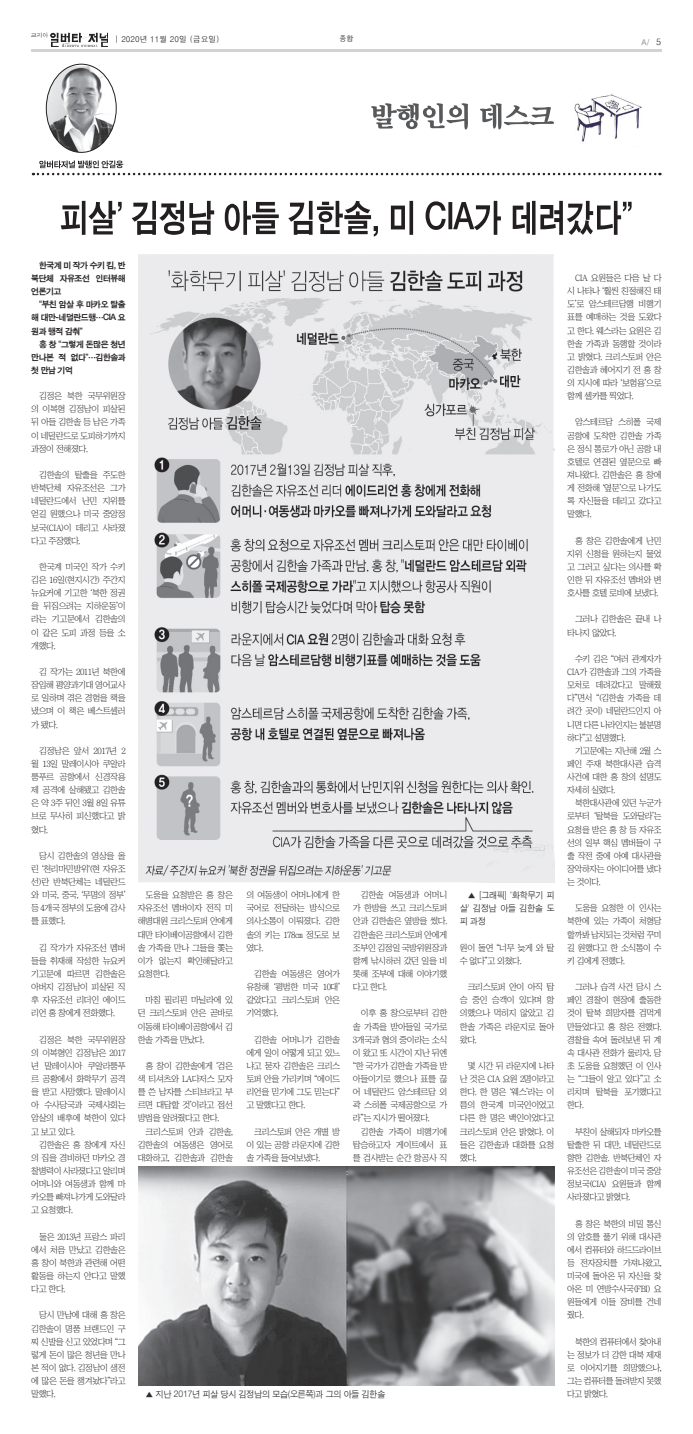
<style>
.page{position:relative;width:693px;height:1434px;background:#fff}
.page>*{position:absolute;margin:0;border:0;box-sizing:border-box;transform-origin:0 0}
.t1{font:9.19px/13.1px "Sand Jg";letter-spacing:-.005em;color:#312f30;text-align:justify;scale:.95 1}
.t2{font:8.75px/13.1px "Chosunilbo NM";letter-spacing:-.05em;color:#231f20;text-align:justify}
.t3{font:8.75px/13.1px "Sand Kg";letter-spacing:-.05em;color:#231f20;text-align:justify}
.t4{font:7.88px "H2 gtr M";color:#231f20}
.t5{font:7.88px "H2 gtr M";color:#6c6d70}
.t6{font:7px "H2 gtr M";color:#000}
.s1{font-size:8.75px;color:#231f20}
</style>
<div class="page">
<hr style="left:31px;top:50px;width:631px;height:2px;background:#d2d3d5">
<img style="left:31px;top:32px;width:77px;height:15px">
<img style="left:139px;top:1166px;width:415px;height:219px">
<svg style="left:371px;top:103px;width:183px;height:27px"></svg>
<img style="left:574px;top:94px;width:68px;height:48px">
<svg style="left:33px;top:160px;width:627px;height:15px"></svg>
<img style="left:46px;top:66px;width:70px;height:86px">
<div style="left:46px;top:64px;width:71px;height:89px;border:1px solid #231f20;border-radius:50%"></div>
<svg style="left:61px;top:201px;width:571px;height:35px"></svg>
<img style="left:139px;top:255px;width:415px;height:627px">
<p class="t4" style="left:115px;top:35px;width:106px">| 2020년 11월 20일 (금요일)</p>
<p class="t6" style="left:340px;top:35px;width:15px">종합</p>
<p class="t5" style="left:642px;top:38px;width:21px">A/ <span class="s1">5</span></p>
<p class="t3" style="left:31px;top:259px;width:96px;text-indent:8px">한국계 미 작가 수키 킴, 반 북단체 자유조선 인터뷰해 언론기고</p>
<p class="t3" style="left:31px;top:298px;width:96px;text-indent:8px">“부친 암살 후 마카오 탈출 해 대만-네덜란드행…CIA 요 원과 행적 감춰”</p>
<p class="t3" style="left:31px;top:338px;width:96px;text-indent:8px">홍 창 “그렇게 돈많은 청년 만나본 적 없다”…김한솔과 첫 만남 기억</p>
<p class="t2" style="left:31px;top:389px;width:96px;text-indent:8px">김정은 북한 국무위원장 의 이복형 김정남이 피살된 뒤 아들 김한솔 등 남은 가족 이 네덜란드로 도피하기까지 과정이 전해졌다.</p>
<p class="t2" style="left:31px;top:468px;width:96px;text-indent:8px">김한솔의 탈출을 주도한 반북단체 자유조선은 그가 네덜란드에서 난민 지위를 얻길 원했으나 미국 중앙정 보국(CIA)이 데리고 사라졌 다고 주장했다.</p>
<p class="t2" style="left:31px;top:560px;width:96px;text-indent:8px">한국계 미국인 작가 수키 김은 16일(현지시간) 주간지 뉴요커에 기고한 ‘북한 정권 을 뒤집으려는 지하운동’이 라는 기고문에서 김한솔의 이 같은 도피 과정 등을 소 개했다.</p>
<p class="t2" style="left:31px;top:665px;width:96px;text-indent:8px">김 작가는 2011년 북한에 잠입해 평양과기대 영어교사 로 일하며 겪은 경험을 책을 냈으며 이 책은 베스트셀러 가 됐다.</p>
<p class="t2" style="left:31px;top:744px;width:96px;text-indent:8px">김정남은 앞서 2017년 2 월 13일 말레이시아 쿠알라 룸푸르 공항에서 신경작용 제 공격에 살해됐고 김한솔 은 약 3주 뒤인 3월 8일 유튜 브로 무사히 피신했다고 밝 혔다.</p>
<p class="t2" style="left:31px;top:849px;width:96px;text-indent:8px">당시 김한솔의 영상을 올 린 ‘천리마민방위'(현 자유조 선)란 반북단체는 네덜란드 와 미국, 중국, ‘무명의 정부’ 등 4개국 정부의 도움에 감사 를 표했다.</p>
<p class="t2" style="left:31px;top:940px;width:96px;text-indent:8px">김 작가가 자유조선 멤버 들을 취재해 작성한 뉴요커 기고문에 따르면 김한솔은 아버지 김정남이 피살된 직 후 자유조선 리더인 에이드 리언 홍 창에게 전화했다.</p>
<p class="t2" style="left:31px;top:1032px;width:96px;text-indent:8px">김정은 북한 국무위원장 의 이복형인 김정남은 2017 년 말레이시아 쿠알라룸푸 르 공황에서 화학무기 공격 을 받고 사망했다. 말레이시 아 수사당국과 국제사회는 암살의 배후에 북한이 있다 고 보고 있다.</p>
<p class="t2" style="left:31px;top:1137px;width:96px;text-indent:8px">김한솔은 홍 창에게 자신 의 집을 경비하던 마카오 경 찰병력이 사라졌다고 알리며 어머니와 여동생과 함께 마 카오를 빠져나가게 도와달라 고 요청했다.</p>
<p class="t2" style="left:31px;top:1229px;width:96px;text-indent:8px">둘은 2013년 프랑스 파리 에서 처음 만났고 김한솔은 홍 창이 북한과 관련해 어떤 활동을 하는지 안다고 말했 다고 한다.</p>
<p class="t2" style="left:31px;top:1308px;width:96px;text-indent:8px">당시 만남에 대해 홍 창은 김한솔이 명품 브랜드인 구 찌 신발을 신고 있었다며 “그 렇게 돈이 많은 청년을 만나 본 적이 없다. 김정남이 생전 에 많은 돈을 챙겨놨다”라고 말했다.</p>
<p class="t2" style="left:138px;top:888px;width:97px;text-indent:8px">도움을 요청받은 홍 창은 자유조선 멤버이자 전직 미 해병대원 크리스토퍼 안에게 대만 타이베이공항에서 김한 솔 가족을 만나 그들을 쫓는 이가 없는지 확인해달라고 요청한다.</p>
<p class="t2" style="left:138px;top:993px;width:97px;text-indent:8px">마침 필리핀 마닐라에 있 던 크리스토퍼 안은 곧바로 이동해 타이베이공항에서 김 한솔 가족을 만났다.</p>
<p class="t2" style="left:138px;top:1059px;width:97px;text-indent:8px">홍 창이 김한솔에게 ‘검은 색 티셔츠와 LA다저스 모자 를 쓴 남자를 스티브라고 부 르면 대답할 것’이라고 접선 방법을 알려줬다고 한다.</p>
<p class="t2" style="left:138px;top:1124px;width:97px;text-indent:8px">크리스토퍼 안과 김한솔, 김한솔의 여동생은 영어로 대화하고, 김한솔과 김한솔</p>
<p class="t2" style="left:246px;top:888px;width:95px">의 여동생이 어머니에게 한 국어로 전달하는 방식으로 의사소통이 이뤄졌다. 김한 솔의 키는 178㎝ 정도로 보 였다.</p>
<p class="t2" style="left:246px;top:967px;width:95px;text-indent:8px">김한솔 여동생은 영어가 유창해 ‘평범한 미국 10대’ 같았다고 크리스토퍼 안은 기억했다.</p>
<p class="t2" style="left:246px;top:1032px;width:95px;text-indent:8px">김한솔 어머니가 김한솔 에게 일이 어떻게 되고 있느 냐고 묻자 김한솔은 크리스 토퍼 안을 가리키며 “에이드 리언을 믿기에 그도 믿는다” 고 말했다고 한다.</p>
<p class="t2" style="left:246px;top:1124px;width:95px;text-indent:8px">크리스토퍼 안은 개별 방 이 있는 공항 라운지에 김한 솔 가족을 들여보냈다.</p>
<p class="t2" style="left:353px;top:888px;width:96px;text-indent:8px">김한솔 여동생과 어머니 가 한방을 쓰고 크리스토퍼 안과 김한솔은 옆방을 썼다. 김한솔은 크리스토퍼 안에게 조부인 김정일 국방위원장과 함께 낚시하러 갔던 일을 비 롯해 조부에 대해 이야기했 다고 한다.</p>
<p class="t2" style="left:353px;top:1006px;width:96px;text-indent:8px">이후 홍 창으로부터 김한 솔 가족을 받아들일 국가로 3개국과 협의 중이라는 소식 이 왔고 또 시간이 지난 뒤엔 “한 국가가 김한솔 가족을 받 아들이기로 했으나 표를 끊 어 네덜란드 암스테르담 외 곽 스히폴 국제공항으로 가 라”는 지시가 떨어졌다.</p>
<p class="t2" style="left:353px;top:1124px;width:96px;text-indent:8px">김한솔 가족이 비행기에 탑승하고자 게이트에서 표 를 검사받는 순간 항공사 직</p>
<p class="t1" style="left:146px;top:1387px;width:254px">▲ 지난 2017년 피살 당시 김정남의 모습(오른쪽)과 그의 아들 김한솔</p>
<p class="t1" style="left:460px;top:889px;width:101px;text-indent:8px">▲ [그래픽] ‘화학무기 피 살’ 김정남 아들 김한솔 도 피 과정</p>
<p class="t2" style="left:460px;top:940px;width:96px">원이 돌연 “너무 늦게 와 탈 수 없다”고 외쳤다.</p>
<p class="t2" style="left:460px;top:980px;width:96px;text-indent:8px">크리스토퍼 안이 아직 탑 승 중인 승객이 있다며 항 의했으나 먹히지 않았고 김 한솔 가족은 라운지로 돌아 왔다.</p>
<p class="t2" style="left:460px;top:1059px;width:96px;text-indent:8px">몇 시간 뒤 라운지에 나타 난 것은 CIA 요원 2명이라고 한다. 한 명은 ‘웨스’라는 이 름의 한국계 미국인이었고 다른 한 명은 백인이었다고 크리스토퍼 안은 밝혔다. 이 들은 김한솔과 대화를 요청 했다.</p>
<p class="t2" style="left:567px;top:271px;width:96px;text-indent:8px">CIA 요원들은 다음 날 다 시 나타나 ‘훨씬 친절해진 태 도’로 암스테르담행 비행기 표를 예매하는 것을 도왔다 고 한다. 웨스라는 요원은 김 한솔 가족과 동행할 것이라 고 밝혔다. 크리스토퍼 안은 김한솔과 헤어지기 전 홍 창 의 지시에 따라 ‘보험용’으로 함께 셀카를 찍었다.</p>
<p class="t2" style="left:567px;top:415px;width:96px;text-indent:8px">암스테르담 스히폴 국제 공항에 도착한 김한솔 가족 은 정식 통로가 아닌 공항 내 호텔로 연결된 옆문으로 빠 져나왔다. 김한솔은 홍 창에 게 전화해 ‘옆문’으로 나가도 록 자신들을 데리고 갔다고 말했다.</p>
<p class="t2" style="left:567px;top:534px;width:96px;text-indent:8px">홍 창은 김한솔에게 난민 지위 신청을 원하는지 물었 고 그러고 싶다는 의사를 확 인한 뒤 자유조선 멤버와 변 호사를 호텔 로비에 보냈다.</p>
<p class="t2" style="left:567px;top:612px;width:96px;text-indent:8px">그러나 김한솔은 끝내 나 타나지 않았다.</p>
<p class="t2" style="left:567px;top:652px;width:96px;text-indent:8px">수키 김은 “여러 관계자가 CIA가 김한솔과 그의 가족을 모처로 데려갔다고 말해줬 다”면서 “(김한솔 가족을 데 려간 곳이) 네덜란드인지 아 니면 다른 나라인지는 불분명 하다”고 설명했다.</p>
<p class="t2" style="left:567px;top:744px;width:96px;text-indent:8px">기고문에는 지난해 2월 스 페인 주재 북한대사관 습격 사건에 대한 홍 창의 설명도 자세히 실렸다.</p>
<p class="t2" style="left:567px;top:796px;width:96px;text-indent:8px">북한대사관에 있던 누군가 로부터 ‘탈북을 도와달라’는 요청을 받은 홍 창 등 자유조 선의 일부 핵심 멤버들이 구 출 작전 중에 아예 대사관을 장악하자는 아이디어를 냈다 는 것이다.</p>
<p class="t2" style="left:567px;top:901px;width:96px;text-indent:8px">도움을 요청한 이 인사는 북한에 있는 가족이 처형당 할까봐 납치되는 것처럼 꾸미 길 원했다고 한 소식통이 수 키 김에게 전했다.</p>
<p class="t2" style="left:567px;top:980px;width:96px;text-indent:8px">그러나 습격 사건 당시 스 페인 경찰이 현장에 출동한 것이 탈북 희망자를 겁먹게 만들었다고 홍 창은 전했다. 경찰을 속여 돌려보낸 뒤 계 속 대사관 전화가 울리자, 당 초 도움을 요청했던 이 인사 는 “그들이 알고 있다”고 소 리치며 탈북을 포기했다고 한다.</p>
<p class="t2" style="left:567px;top:1124px;width:96px;text-indent:8px">부친이 살해되자 마카오를 탈출한 뒤 대만, 네덜란드로 향한 김한솔. 반북단체인 자 유조선은 김한솔이 미국 중앙 정보국(CIA) 요원들과 함께 사라졌다고 밝혔다.</p>
<p class="t2" style="left:567px;top:1216px;width:96px;text-indent:8px">홍 창은 북한의 비밀 통신 의 암호를 풀기 위해 대사관 에서 컴퓨터와 하드드라이브 등 전자장치를 가져나왔고, 미국에 돌아온 뒤 자신을 찾 아온 미 연방수사국(FBI) 요 원들에게 이들 장비를 건네 줬다.</p>
<p class="t2" style="left:567px;top:1334px;width:96px;text-indent:8px">북한의 컴퓨터에서 찾아내 는 정보가 더 강한 대북 제재 로 이어지기를 희망했으나, 그는 컴퓨터를 돌려받지 못했 다고 밝혔다.</p>
</div>
